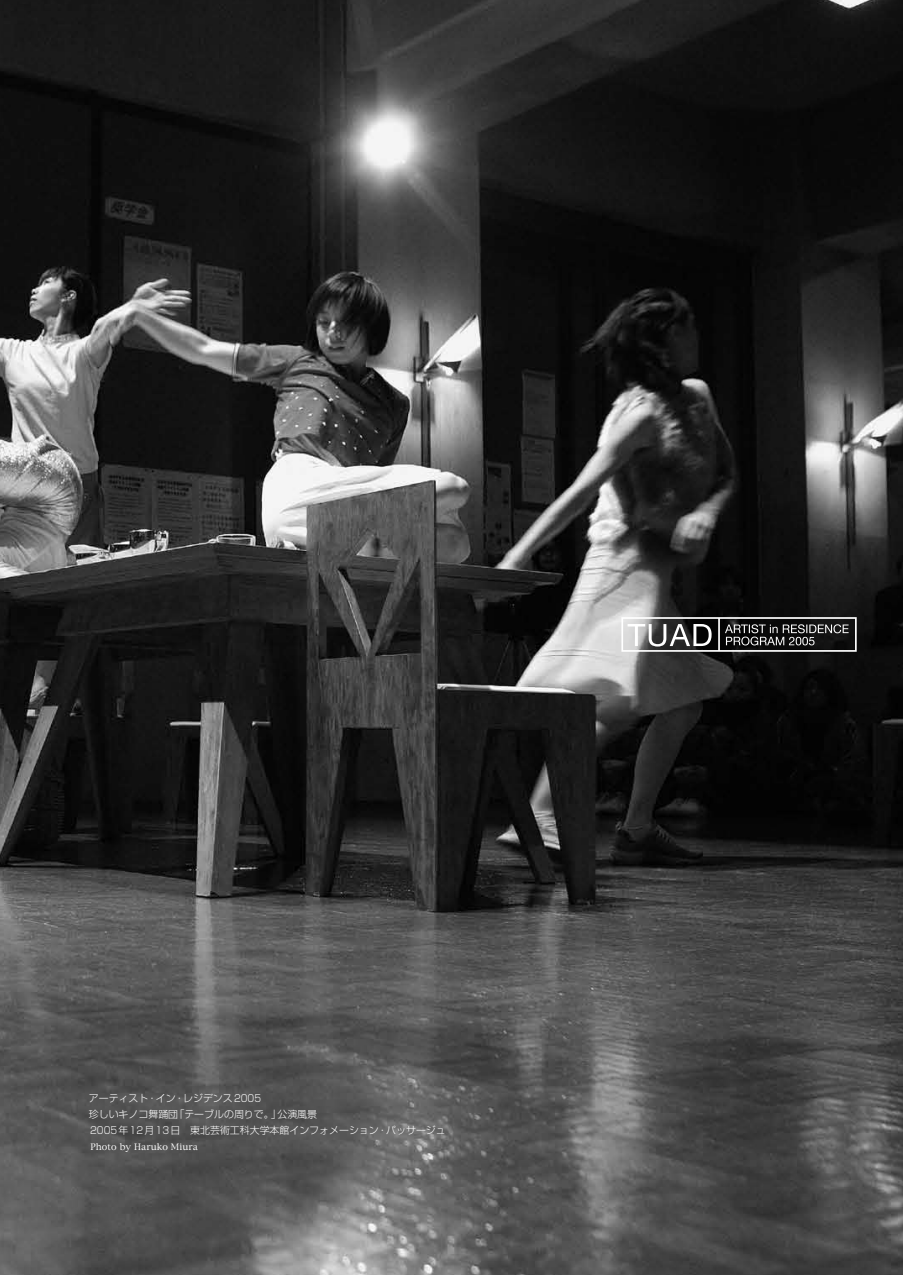
<style>
.page{position:relative;width:903px;height:1275px;background:#fff}
.page>*{position:absolute;margin:0;border:0;box-sizing:border-box;transform-origin:0 0}
.t1{font:300 9.97px "Shin Go Pro";color:#fff}
.t2{font:300 9.97px "Shin Go Pro";letter-spacing:.06em;color:#fff;scale:.9 1}
.t3{font:8.75px "New York";letter-spacing:.01em;color:#fff}
</style>
<div class="page">
<img style="left:0;top:0;width:903px;height:1275px">
<svg style="left:621px;top:617px;width:236px;height:35px"></svg>
<p class="t1" style="left:89px;top:1090px;width:174px">アーティスト・イン・レジデンス2005</p>
<p class="t1" style="left:174px;top:1106px;width:108px">「テーブルの周りで。」</p>
<p class="t1" style="left:89px;top:1106px;width:91px">珍しいキノコ舞踊団</p>
<p class="t1" style="left:277px;top:1106px;width:41px">公演風景</p>
<p class="t1" style="left:190px;top:1122px;width:257px">東北芸術工科大学本館インフォメーション・パッサージュ</p>
<p class="t2" style="left:90px;top:1122px;width:102px">2005年12月13日</p>
<p class="t3" style="left:90px;top:1141px;width:109px">Photo by Haruko Miura</p>
</div>
